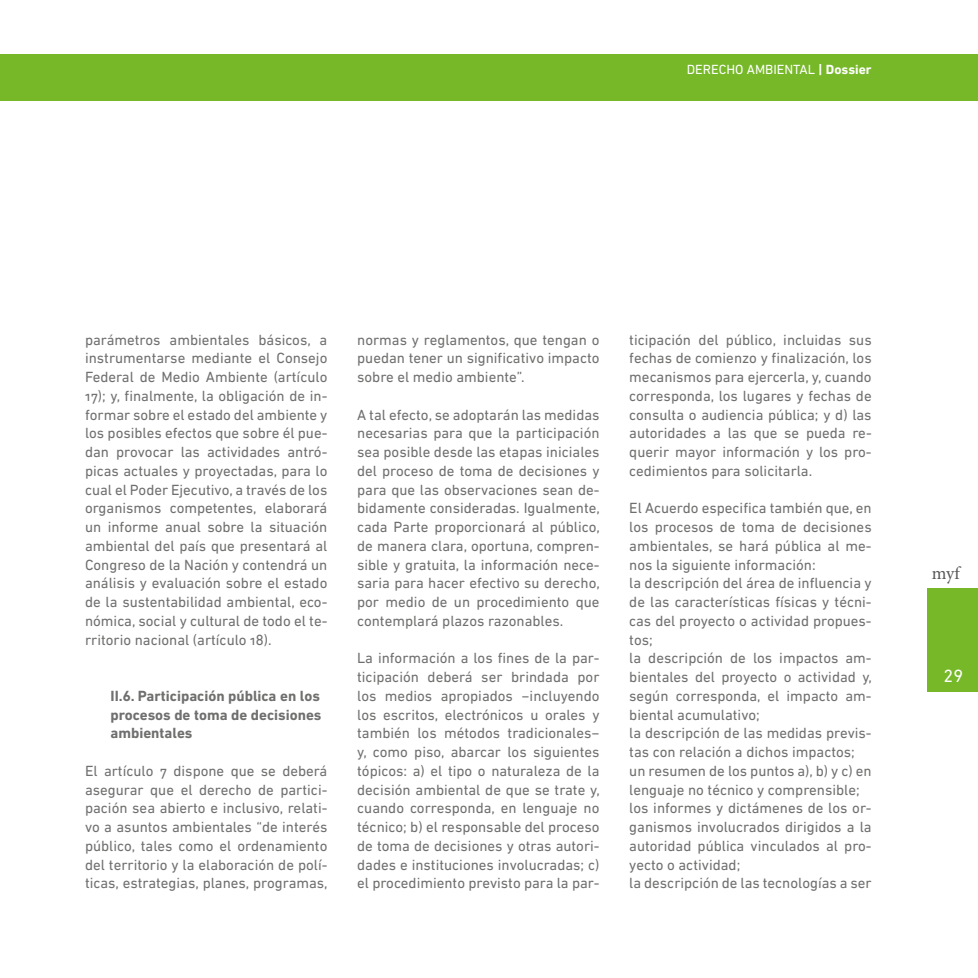
<style>
.page{position:relative;width:978px;height:978px;background:#fff}
.page>*{position:absolute;margin:0;border:0;box-sizing:border-box;transform-origin:0 0}
.t1{font:18px "Minion Pro";color:#565656}
.t2{font:18px "DIN Next LT Pro";color:#fff}
.t3{font:15px/18.8px "DIN Next LT Pro";color:#6f6f6e;text-align:justify}
.t4{font:700 15px/18.8px "DIN Next LT Pro";color:#6f6f6e;text-align:justify}
.t5{font:13.5px "DIN Next LT Pro";color:#fff}
.s1{font-weight:700}
</style>
<div class="page">
<div style="left:927px;top:588px;width:51px;height:104px;background:#76b828"></div>
<div style="left:0;top:54px;width:978px;height:47px;background:#76b828"></div>
<p class="t5" style="left:687px;top:61px;width:186px">DERECHO AMBIENTAL <span class="s1">| Dossier</span></p>
<p class="t3" style="left:85px;top:330px;width:244px">parámetros ambientales básicos, a instrumentarse mediante el Consejo Federal de Medio Ambiente (artículo 17); y, finalmente, la obligación de in&shy;formar sobre el estado del ambiente y los posibles efectos que sobre él pue&shy;dan provocar las actividades antró&shy;picas actuales y proyectadas, para lo cual el Poder Ejecutivo, a través de los organismos competentes, elaborará un informe anual sobre la situación ambiental del país que presentará al Congreso de la Nación y contendrá un análisis y evaluación sobre el estado de la sustentabilidad ambiental, eco&shy;nómica, social y cultural de todo el te&shy;rritorio nacional (artículo 18).</p>
<p class="t4" style="left:111px;top:686px;width:212px">II.6. Participación pública en los procesos de toma de decisiones ambientales</p>
<p class="t3" style="left:85px;top:761px;width:244px">El artículo 7 dispone que se deberá asegurar que el derecho de partici&shy;pación sea abierto e inclusivo, relati&shy;vo a asuntos ambientales “de interés público, tales como el ordenamiento del territorio y la elaboración de polí&shy;ticas, estrategias, planes, programas,</p>
<p class="t3" style="left:357px;top:330px;width:244px">normas y reglamentos, que tengan o puedan tener un significativo impacto sobre el medio ambiente”.</p>
<p class="t3" style="left:357px;top:405px;width:244px">A tal efecto, se adoptarán las medidas necesarias para que la participación sea posible desde las etapas iniciales del proceso de toma de decisiones y para que las observaciones sean de&shy;bidamente consideradas. Igualmente, cada Parte proporcionará al público, de manera clara, oportuna, compren&shy;sible y gratuita, la información nece&shy;saria para hacer efectivo su derecho, por medio de un procedimiento que contemplará plazos razonables.</p>
<p class="t3" style="left:357px;top:649px;width:244px">La información a los fines de la par&shy;ticipación deberá ser brindada por los medios apropiados −incluyendo los escritos, electrónicos u orales y también los métodos tradicionales− y, como piso, abarcar los siguientes tópicos: a) el tipo o naturaleza de la decisión ambiental de que se trate y, cuando corresponda, en lenguaje no técnico; b) el responsable del proceso de toma de decisiones y otras autori&shy;dades e instituciones involucradas; c) el procedimiento previsto para la par-</p>
<p class="t3" style="left:629px;top:330px;width:244px">ticipación del público, incluidas sus fechas de comienzo y finalización, los mecanismos para ejercerla, y, cuando corresponda, los lugares y fechas de consulta o audiencia pública; y d) las autoridades a las que se pueda re&shy;querir mayor información y los pro&shy;cedimientos para solicitarla.</p>
<p class="t3" style="left:629px;top:499px;width:244px;text-align:left">El Acuerdo especifica también que, en los procesos de toma de decisiones ambientales, se hará pública al me&shy;nos la siguiente información:<br>la descripción del área de influencia y de las características físicas y técni&shy;cas del proyecto o actividad propues&shy;tos;<br>la descripción de los impactos am&shy;bientales del proyecto o actividad y, según corresponda, el impacto am&shy;biental acumulativo;<br>la descripción de las medidas previs&shy;tas con relación a dichos impactos; un resumen de los puntos a), b) y c) en lenguaje no técnico y comprensible; los informes y dictámenes de los or&shy;ganismos involucrados dirigidos a la autoridad pública vinculados al pro&shy;yecto o actividad;<br>la descripción de las tecnologías a ser</p>
<p class="t1" style="left:932px;top:561px;width:29px">myf</p>
<p class="t2" style="left:944px;top:666px;width:21px">29</p>
</div>
